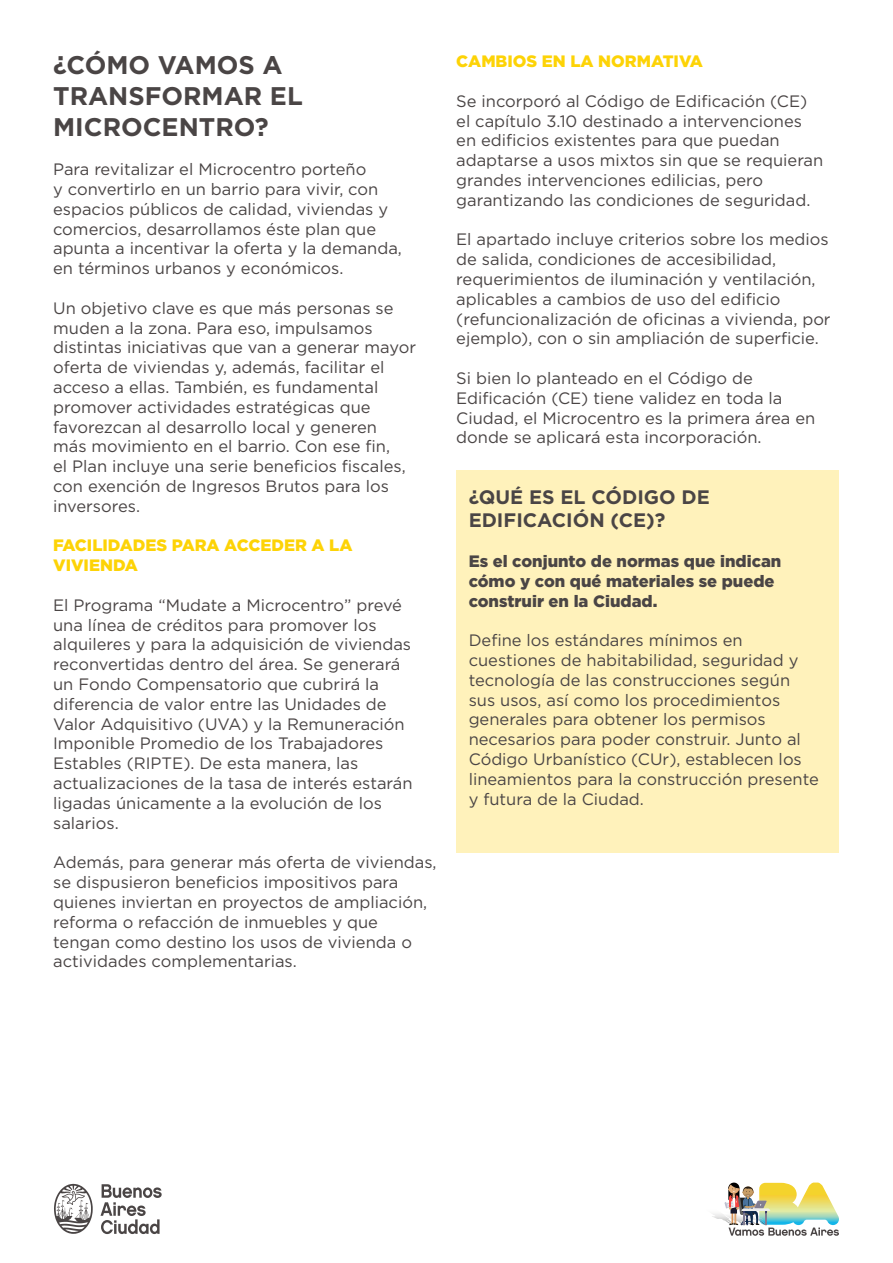
<style>
.page{position:relative;width:893px;height:1263px;background:#fff}
.page>*{position:absolute;margin:0;border:0;box-sizing:border-box;transform-origin:0 0}
.t1{font:700 25.5px/30.6px "Gotham";color:#4a4545}
.t2{font:700 19.5px/23.4px "Gotham";color:#4a4545}
.t3{font:16.5px/19.8px "Gotham";color:#4a4545}
.t4{font:900 16.5px/19.8px "Gotham";color:#4a4545}
.t5{font:900 16.5px/19.8px "Gotham";color:#fdd306}
</style>
<div class="page">
<svg style="left:101px;top:1184px;width:61px;height:50px"></svg>
<svg style="left:54px;top:1184px;width:39px;height:50px"></svg>
<img style="left:712px;top:1214px;width:12px;height:7px">
<img style="left:724px;top:1182px;width:115px;height:54px">
<div style="left:456px;top:470px;width:383px;height:382px;background:#fff2bb"></div>
<h1 class="t1" style="left:53px;top:50px;width:251px">¿CÓMO VAMOS A<br>TRANSFORMAR EL<br>MICROCENTRO?</h1>
<p class="t3" style="left:53px;top:159px;width:350px">Para revitalizar el Microcentro porteño<br>y convertirlo en un barrio para vivir, con espacios públicos de calidad, viviendas y comercios, desarrollamos éste plan que apunta a incentivar la oferta lay demanda, en términos urbanos y económicos.</p>
<p class="t3" style="left:53px;top:298px;width:364px">Un objetivo clave es que más personas se muden laa zona. Para eso, impulsamos distintas iniciativas que van a generar mayor oferta de viviendas ,y además, facilitar el acceso a ellas. También, es fundamental promover actividades estratégicas que favorezcan al desarrollo local y generen<br>más movimiento en el barrio. Con ese fin,<br>el Plan incluye una serie beneficios fiscales, con exención de Ingresos Brutos para los inversores.</p>
<p class="t5" style="left:53px;top:535px;width:301px">FACILIDADES PARA ACCEDER A LA<br>VIVIENDA</p>
<p class="t3" style="left:53px;top:595px;width:361px">El Programa “Mudate a Microcentro” prevé una línea de créditos para promover los alquileres y para la adquisición de viviendas reconvertidas dentro del área. Se generará un Fondo Compensatorio que cubrirá la diferencia de valor entre las Unidades de Valor Adquisitivo (UVA) lay Remuneración Imponible Promedio de los Trabajadores Estables (RIPTE .) De esta manera, las actualizaciones de la tasa de interés estarán ligadas únicamente laa evolución de los salarios.</p>
<p class="t3" style="left:53px;top:852px;width:385px">Además, para generar más oferta de viviendas, se dispusieron beneficios impositivos para quienes inviertan en proyectos de ampliación, reforma o refacción de inmuebles y que tengan como destino los usos de vivienda o actividades complementarias.</p>
<p class="t5" style="left:456px;top:51px;width:248px">CAMBIOS EN LA NORMATIVA</p>
<p class="t3" style="left:456px;top:91px;width:369px">Se incorporó al Código de Edificación (CE( el capítulo 3.10 destinado a intervenciones en edificios existentes para que puedan adaptarse a usos mixtos sin que se requieran grandes intervenciones edilicias, pero garantizando las condiciones de seguridad.</p>
<p class="t3" style="left:456px;top:229px;width:376px">El apartado incluye criterios sobre los medios de salida, condiciones de accesibilidad, requerimientos de iluminación y ventilación, aplicables a cambios de uso del edificio (refuncionalización de oficinas a vivienda, por ejemplo ,) con o sin ampliación de superficie.</p>
<p class="t3" style="left:456px;top:368px;width:361px">Si bien lo planteado en el Código de Edificación (CE) tiene validez en toda la Ciudad, el Microcentro es la primera área en donde se aplicará esta incorporación.</p>
<p class="t2" style="left:469px;top:485px;width:243px">¿QUÉ ES EL CÓDIGO DE<br>EDIFICACIÓN (CE ?(</p>
<p class="t4" style="left:469px;top:551px;width:314px">Es el conjunto de normas que indican cómo y con qué materiales se puede construir en la Ciudad.</p>
<p class="t3" style="left:469px;top:630px;width:352px">Define los estándares mínimos en cuestiones de habitabilidad, seguridad y tecnología de las construcciones según sus usos, así como los procedimientos generales para obtener los permisos necesarios para poder construir. Junto al Código Urbanístico (CUr ,) establecen los lineamientos para la construcción presente y futura de la Ciudad.</p>
</div>
